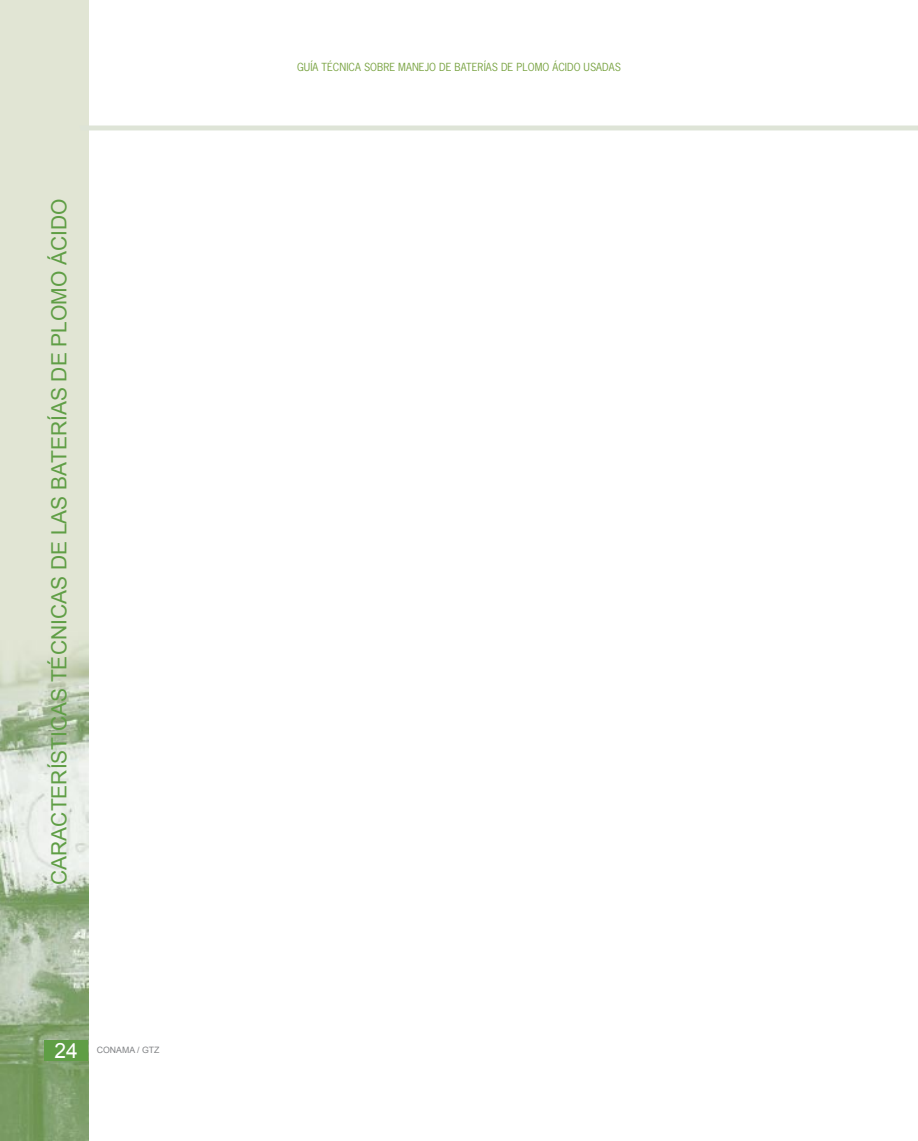
<style>
.page{position:relative;width:918px;height:1141px;background:#fff}
.page>*{position:absolute;margin:0;border:0;box-sizing:border-box;transform-origin:0 0}
.t1{font:21px "Arial";color:#5f9e45}
.t2{font:21px "Arial";color:#fff}
.t3{font:10.5px "News Gothic";color:#79a342}
.t4{font:8.75px "Arial";color:#808285}
</style>
<div class="page">
<img style="left:0;top:0;width:89px;height:1141px">
<hr style="left:79px;top:126px;width:839px;height:4px;background:#dee4d7">
<div style="left:44px;top:1040px;width:44px;height:20px;background:#5f9e45"></div>
<h1 class="t1" style="left:47px;top:885px;width:686px;rotate:-90deg">Características Técnicas de las Baterías de Plomo Ácido</h1>
<h1 class="t2" style="left:54px;top:1038px;width:25px">24</h1>
<p class="t4" style="left:97px;top:1045px;width:64px">CONAMA / GTZ</p>
<p class="t3" style="left:297px;top:61px;width:325px">GUÍA TÉCNICA SOBRE MANEJO DE BATERÍAS DE PLOMO ÁCIDO USADAS</p>
</div>
